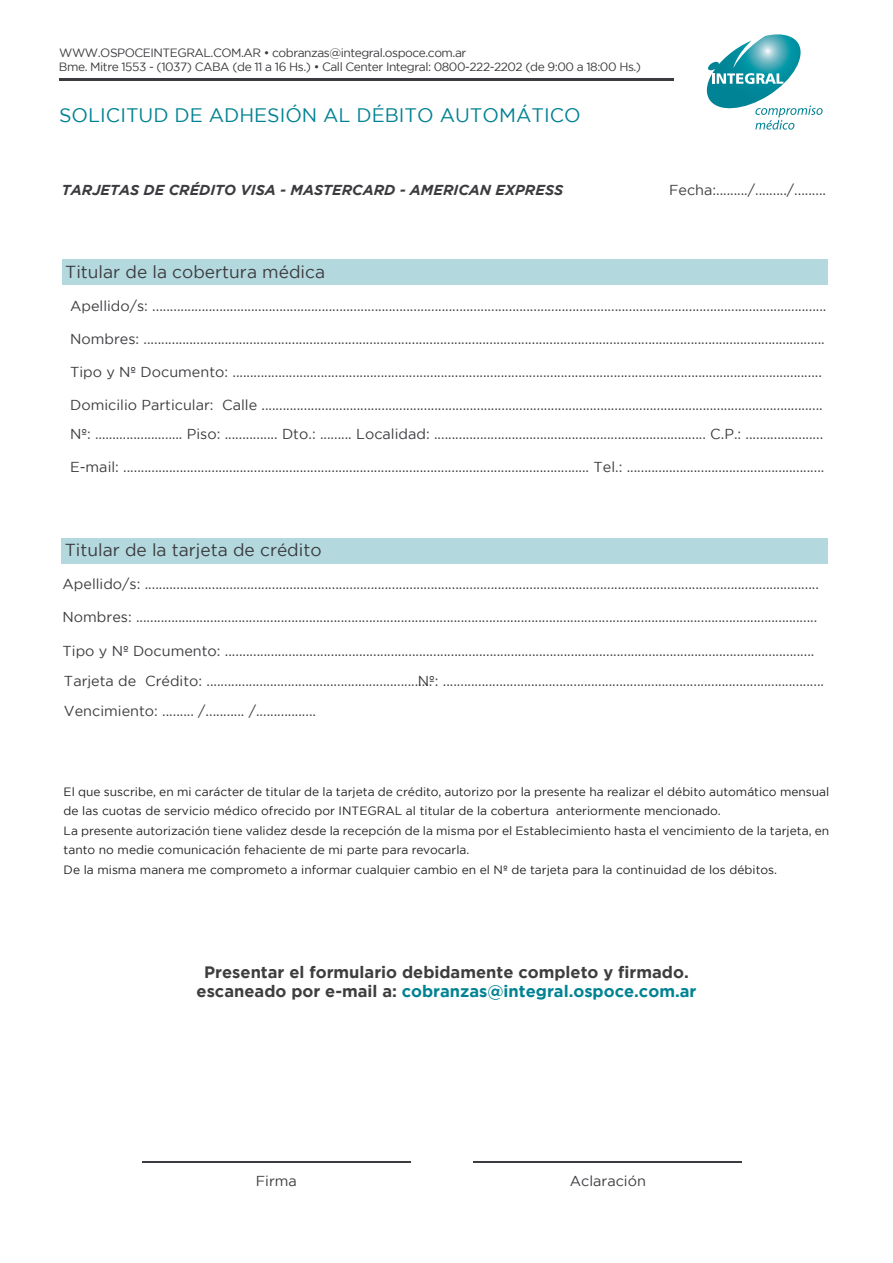
<style>
.page{position:relative;width:893px;height:1263px;background:#fff}
.page>*{position:absolute;margin:0;border:0;box-sizing:border-box;transform-origin:0 0}
.t1{font:19.5px "Gotham";color:#008293}
.t2{font:17.4px "Gotham";color:#3c3b3f}
.t3{font:700 16.5px/19.5px "Gotham";color:#3e3e3f;text-align:center}
.t4{font:14.4px/29.4px "Gotham";color:#3c3b3f}
.t5{font:italic 700 14.4px "Gotham";color:#3c3b3f}
.t6{font:12px/19.5px "Gotham";color:#231f20}
.t7{font:12px "Gotham";letter-spacing:-.04em;color:#3c3b3f}
.s1{color:#008293}
</style>
<div class="page">
<svg style="left:706px;top:34px;width:117px;height:96px"></svg>
<hr style="left:59px;top:78px;width:614px;height:3px;background:#3c3b3f">
<div style="left:62px;top:259px;width:766px;height:26px;background:#b3d9de"></div>
<div style="left:61px;top:538px;width:767px;height:25px;background:#b3d9de"></div>
<hr style="left:142px;top:1161px;width:269px;height:2px;background:#3c3b3f">
<hr style="left:473px;top:1161px;width:269px;height:2px;background:#3c3b3f">
<p class="t7" style="left:59px;top:47px;width:409px">WWW.OSPOCEINTEGRAL.COM.AR • cobranzas@integral.ospoce.com.ar</p>
<p class="t7" style="left:59px;top:60px;width:584px">Bme. Mitre 1553 - (1037) CABA (de 11 a 16 Hs.) • Call Center Integral: 0800-222-2202 (de 9:00 a 18:00 Hs.)</p>
<h1 class="t1" style="left:59px;top:104px;width:523px">SOLICITUD DE ADHESIÓN AL DÉBITO AUTOMÁTICO</h1>
<p class="t5" style="left:62px;top:181px;width:503px">TARJETAS DE CRÉDITO VISA - MASTERCARD - AMERICAN EXPRESS</p>
<p class="t2" style="left:65px;top:262px;width:261px">Titular de la cobertura médica</p>
<p class="t4" style="left:669px;top:175px;width:159px">Fecha:........./........./.........</p>
<p class="t4" style="left:70px;top:291px;width:758px">Apellido/s: ...............................................................................................................................................................................................</p>
<p class="t4" style="left:70px;top:324px;width:756px">Nombres: .................................................................................................................................................................................................</p>
<p class="t4" style="left:70px;top:357px;width:753px">Tipo y Nº Documento: .......................................................................................................................................................................</p>
<p class="t4" style="left:70px;top:390px;width:755px">Domicilio Particular: Calle ...............................................................................................................................................................<br>Nº: ………........…….. Piso: ............... Dto.: ......... Localidad: ............................................................................. C.P.: ......................</p>
<p class="t4" style="left:70px;top:452px;width:756px">E-mail: .................................................................................................................................... Tel.: ........................................................</p>
<p class="t2" style="left:65px;top:540px;width:258px">Titular de la tarjeta de crédito</p>
<p class="t4" style="left:63px;top:569px;width:758px">Apellido/s: ...............................................................................................................................................................................................</p>
<p class="t4" style="left:63px;top:602px;width:756px">Nombres: .................................................................................................................................................................................................</p>
<p class="t4" style="left:63px;top:635px;width:753px">Tipo y Nº Documento: .......................................................................................................................................................................</p>
<p class="t4" style="left:64px;top:666px;width:370px">Tarjeta de Crédito: ................................................................<br>Vencimiento: ......... /........... /.................</p>
<p class="t4" style="left:418px;top:666px;width:408px">Nº: ............................................................................................................</p>
<p class="t6" style="left:64px;top:781px;width:767px">El que suscribe, en mi carácter de titular de la tarjeta de crédito, autorizo por la presente ha realizar el débito automático mensual de las cuotas de servicio médico ofrecido por INTEGRAL al titular de la cobertura anteriormente mencionado.<br>La presente autorización tiene validez desde la recepción de la misma por el Establecimiento hasta el vencimiento de la tarjeta, en tanto no medie comunicación fehaciente de mi parte para revocarla.<br>De la misma manera me comprometo a informar cualquier cambio en el Nº de tarjeta para la continuidad de los débitos.</p>
<p class="t3" style="left:197px;top:962px;width:501px">Presentar el formulario debidamente completo y firmado. escaneado por e-mail a: <span class="s1">cobranzas@integral.ospoce.com.ar</span></p>
<p class="t4" style="left:256px;top:1165px;width:43px">Firma</p>
<p class="t4" style="left:570px;top:1165px;width:78px">Aclaración</p>
</div>
